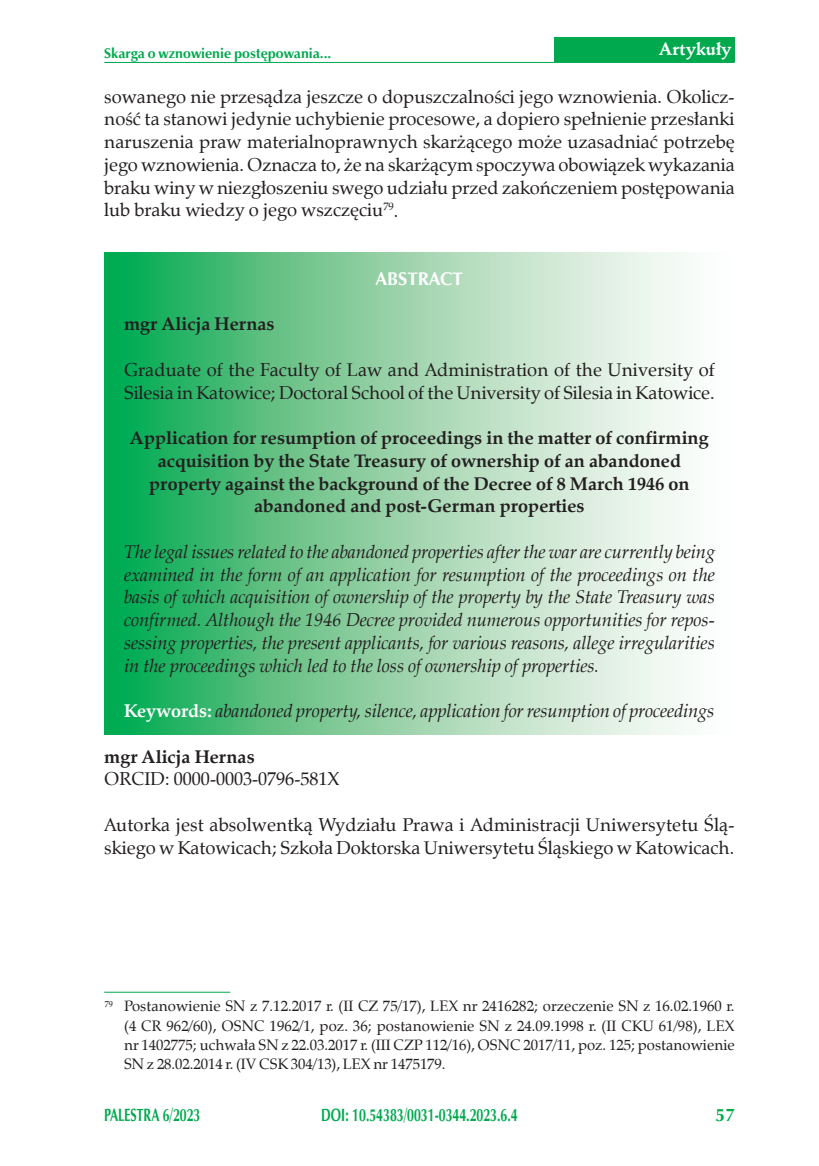
<style>
.page{position:relative;width:819px;height:1166px;background:#fff}
.page>*{position:absolute;margin:0;border:0;box-sizing:border-box;transform-origin:0 0}
.t1{font:18.38px/22.8px "Zapf Calligr EUX";color:#231f20}
.t2{font:italic 18.38px/22.8px "Zapf Calligr EUX";letter-spacing:-.005em;color:#231f20;text-align:justify}
.t3{font:700 18.38px/22.8px "Zapf Calligr EUX";color:#231f20;text-align:center}
.t4{font:700 18.38px "Zapf Humnst EUX";color:#fff}
.t5{font:700 18.38px "Zapf Humnst EUX";color:#00a94e;scale:.95 1}
.t6{font:700 17.85px "Zapf Humnst EUX";color:#00a94e;scale:.7 1}
.t7{font:700 17.5px "Schneidler EUX";color:#fff;scale:.95 1}
.t8{font:14.88px/19.2px "Zapf Calligr EUX";color:#231f20;text-align:justify}
.t9{font:700 14px "Zapf Humnst EUX";color:#00a94e}
.s1{font-weight:700;font-style:normal;color:#fff}
</style>
<div class="page">
<div style="left:554px;top:37px;width:180px;height:25px;background:#00a94e"></div>
<hr style="left:104px;top:62px;width:630px;height:1px;background:#00a94e">
<svg style="left:104px;top:252px;width:580px;height:483px;background:#8bd1a5"></svg>
<hr style="left:104px;top:992px;width:126px;height:1px;background:#00a94e">
<p class="t9" style="left:104px;top:44px;width:229px">Skarga o wznowienie postępowania...</p>
<p class="t7" style="left:659px;top:38px;width:77px">Artykuły</p>
<p class="t1" style="left:104px;top:85px;width:632px;text-align:justify">sowanego nie przesądza jeszcze o dopuszczalności jego wznowienia. Okolicz&shy;ność ta stanowi jedynie uchybienie procesowe, a dopiero spełnienie przesłanki naruszenia praw materialnoprawnych skarżącego może uzasadniać potrzebę jego wznowienia. Oznacza to, że na skarżącym spoczywa obowiązek wykazania braku winy w niezgłoszeniu swego udziału przed zakończeniem postępowania lub braku wiedzy o jego wszczęciu<sup>79</sup>.</p>
<p class="t4" style="left:376px;top:267px;width:89px">Abstract</p>
<p class="t3" style="left:124px;top:312px;width:152px">mgr Alicja Hernas</p>
<p class="t1" style="left:124px;top:358px;width:592px">Graduate of the Faculty of Law and Administration of the University of<br>Silesia in Katowice; Doctoral School of the University of Silesia in Katowice.</p>
<p class="t3" style="left:130px;top:426px;width:580px">Application for resumption of proceedings in the matter of confirming acquisition by the State Treasury of ownership of an abandoned property against the background of the Decree of 8 March 1946 on abandoned and post-German properties</p>
<p class="t2" style="left:124px;top:540px;width:592px">The legal issues related to the abandoned properties after the war are currently being examined in the form of an application for resumption of the proceedings on the basis of which acquisition of ownership of the property by the State Treasury was confirmed. Although the 1946 Decree provided numerous opportunities for repos&shy;sessing properties, the present applicants, for various reasons, allege irregularities in the proceedings which led to the loss of ownership of properties.</p>
<p class="t2" style="left:124px;top:699px;width:591px"><span class="s1">Keywords:</span> abandoned property, silence, application for resumption of proceedings</p>
<p class="t3" style="left:104px;top:745px;width:152px">mgr Alicja Hernas</p>
<p class="t1" style="left:104px;top:767px;width:237px">ORCID: 0000-0003-0796-581X</p>
<p class="t1" style="left:104px;top:813px;width:631px">Autorka jest absolwentką Wydziału Prawa i Administracji Uniwersytetu Ślą&shy;skiego w Katowicach; Szkoła Doktorska Uniwersytetu Śląskiego w Katowicach.</p>
<p class="t8" style="left:124px;top:997px;width:612px;text-indent:-19px"><sup>79</sup> Postanowienie SN z 7.12.2017 r. (II CZ 75/17), LEX nr 2416282; orzeczenie SN z 16.02.1960 r. (4 CR 962/60), OSNC 1962/1, poz. 36; postanowienie SN z 24.09.1998 r. (II CKU 61/98), LEX nr 1402775; uchwała SN z 22.03.2017 r. (III CZP 112/16), OSNC 2017/11, poz. 125; postanowienie SN z 28.02.2014 r. (IV CSK 304/13), LEX nr 1475179.</p>
<p class="t6" style="left:104px;top:1103px;width:139px">PALESTRA 6/2023</p>
<p class="t6" style="left:321px;top:1103px;width:282px">DOI: 10.54383/0031-0344.2023.6.4</p>
<p class="t5" style="left:715px;top:1103px;width:22px">57</p>
</div>
